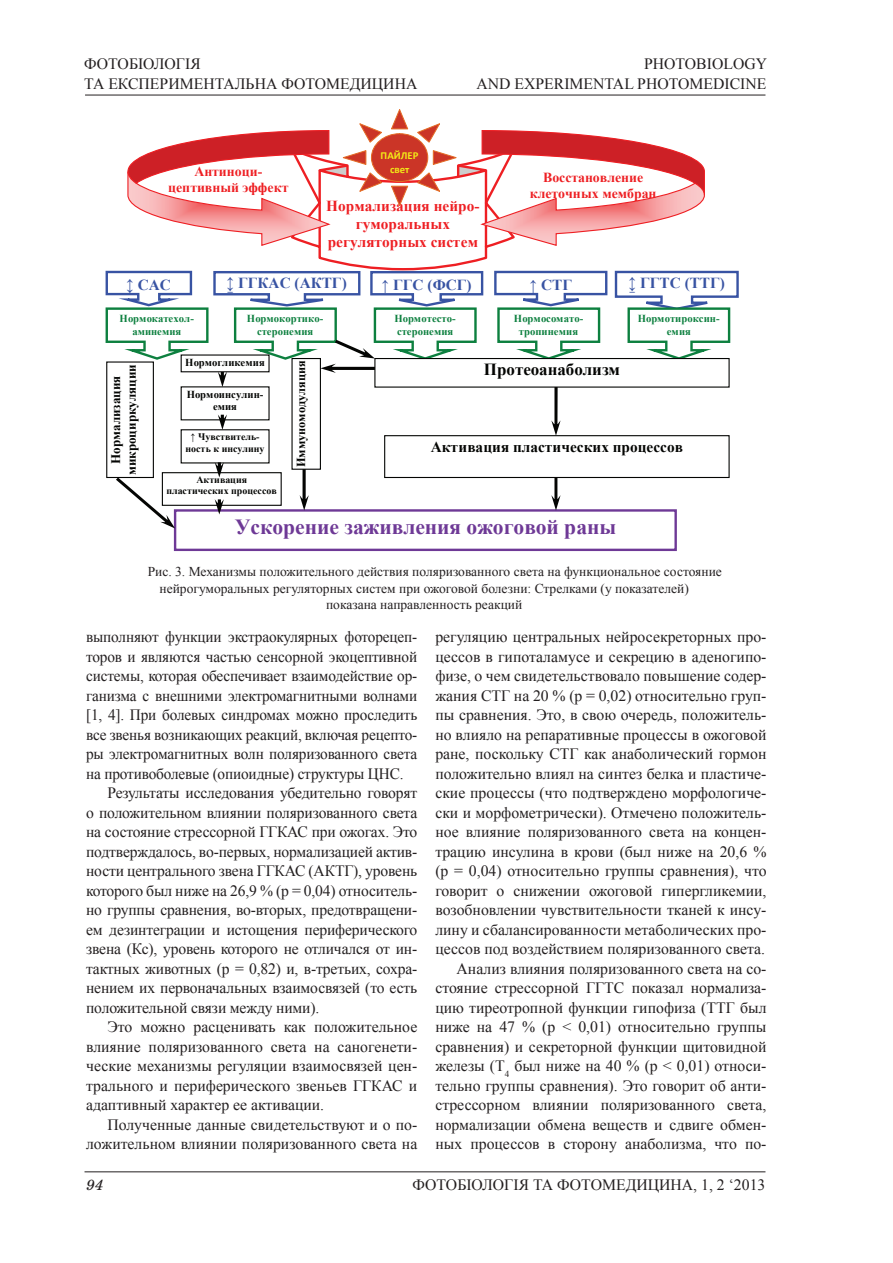
<style>
.page{position:relative;width:893px;height:1263px;background:#fff}
.page>*{position:absolute;margin:0;border:0;box-sizing:border-box;transform-origin:0 0}
.t1{font:700 21.6px "Times New Roman";color:#6e3996}
.t2{font:700 16.95px "Times New Roman";color:#040503}
.t3{font:15.75px/19.5px "Times New Roman";color:#231f20;text-align:right}
.t4{font:700 15.3px/17.7px "Times New Roman";letter-spacing:.005em;color:#ee1f23;text-align:center}
.t5{font:700 15.3px "Times New Roman";color:#3853a3}
.t6{font:700 15.3px "Times New Roman";color:#040503}
.t7{font:italic 15px "School Book C";color:#231f20}
.t8{font:700 13.8px/16.4px "Times New Roman";letter-spacing:-.005em;color:#ee1f23;text-align:center}
.t9{font:13.5px "Times New Roman";color:#231f20}
.t10{font:700 13.05px "Times New Roman";color:#040503}
.t11{font:700 12.3px "Times New Roman";color:#040503}
.t12{font:700 10.65px/12.1px "Times New Roman";letter-spacing:.005em;color:#0d803f;text-align:center}
.t13{font:700 10.65px/12.1px "Times New Roman";letter-spacing:.005em;color:#040503;text-align:center}
.t14{font:700 10.65px/13px "Calibri";letter-spacing:-.005em;color:#f2eb17;text-align:center}
.t15{font:700 9.9px/11.2px "Times New Roman";color:#040503;text-align:center}
</style>
<div class="page">
<hr style="left:85px;top:95px;width:680px;height:1px;background:#231f20">
<hr style="left:85px;top:1171px;width:680px;height:1px;background:#231f20">
<div style="left:174px;top:509px;width:503px;height:42px;border:2px solid #6e3996"></div>
<div style="left:162px;top:472px;width:120px;height:34px;border:1px solid #040503"></div>
<svg style="left:215px;top:462px;width:9px;height:15px"></svg>
<svg style="left:215px;top:499px;width:9px;height:16px"></svg>
<div style="left:384px;top:435px;width:346px;height:43px;border:1px solid #040503"></div>
<svg style="left:551px;top:477px;width:9px;height:33px"></svg>
<div style="left:291px;top:358px;width:30px;height:112px;border:1px solid #040503"></div>
<svg style="left:300px;top:469px;width:9px;height:41px"></svg>
<div style="left:106px;top:361px;width:48px;height:117px;border:1px solid #040503"></div>
<svg style="left:116px;top:477px;width:59px;height:51px"></svg>
<svg style="left:105px;top:109px;width:634px;height:327px"></svg>
<p class="t3" style="left:84px;top:54px;width:335px;text-align:left">ФОТОБІОЛОГІЯ<br>ТА ЕКСПЕРИМЕНТАЛЬНА ФОТОМЕДИЦИНА</p>
<p class="t3" style="left:476px;top:54px;width:292px">PHOTOBIOLOGY<br>AND EXPERIMENTAL PHOTOMEDICINE</p>
<p class="t14" style="left:381px;top:150px;width:39px">ПАЙЛЕР свет</p>
<p class="t8" style="left:168px;top:163px;width:122px">Антиноци&shy;цептивный эффект</p>
<p class="t8" style="left:530px;top:169px;width:128px">Восстановление клеточных мембран</p>
<p class="t4" style="left:326px;top:197px;width:155px">Нормализация нейро&shy;гуморальных регуляторных систем</p>
<p class="t5" style="left:628px;top:274px;width:98px">↨ ГГТС (ТТГ)</p>
<p class="t5" style="left:126px;top:277px;width:46px">↨ САС</p>
<p class="t5" style="left:226px;top:275px;width:122px">↨ ГГКАС (АКТГ)</p>
<p class="t5" style="left:381px;top:277px;width:92px">↑ ГГС (ФСГ)</p>
<p class="t5" style="left:530px;top:277px;width:44px">↑ СТГ</p>
<p class="t12" style="left:120px;top:313px;width:76px">Нормокатехол&shy;аминемия</p>
<p class="t12" style="left:247px;top:313px;width:78px">Нормокортико&shy;стеронемия</p>
<p class="t12" style="left:394px;top:313px;width:63px;text-align:left">Нормотесто&shy;стеронемия</p>
<p class="t12" style="left:514px;top:313px;width:71px">Нормосомато&shy;тропинемия</p>
<p class="t12" style="left:638px;top:313px;width:84px">Нормотироксин&shy;емия</p>
<p class="t13" style="left:185px;top:356px;width:81px">Нормогликемия</p>
<p class="t13" style="left:187px;top:388px;width:78px">Нормоинсулин&shy;емия</p>
<p class="t15" style="left:186px;top:431px;width:80px">↑ Чувствитель&shy;ность к инсулину</p>
<p class="t15" style="left:166px;top:474px;width:112px">Активация пластических процессов</p>
<p class="t11" style="left:294px;top:467px;width:109px;rotate:-90deg">Иммуномодуляция</p>
<p class="t2" style="left:484px;top:360px;width:138px">Протеоанаболизм</p>
<p class="t10" style="left:124px;top:475px;width:112px;rotate:-90deg">микроциркуляции</p>
<p class="t10" style="left:109px;top:464px;width:90px;rotate:-90deg">Нормализация</p>
<p class="t6" style="left:431px;top:438px;width:254px">Активация пластических процессов</p>
<h1 class="t1" style="left:235px;top:515px;width:383px">Ускорение заживления ожоговой раны</h1>
<p class="t9" style="left:148px;top:564px;width:576px">Рис. 3. Механизмы положительного действия поляризованного света на функциональное состояние</p>
<p class="t9" style="left:160px;top:580px;width:531px">нейрогуморальных регуляторных систем при ожоговой болезни: Стрелками (у показателей)</p>
<p class="t9" style="left:326px;top:597px;width:198px">показана направленность реакций</p>
<p class="t3" style="left:86px;top:627px;width:333px">выполняют функции экстраокулярных фоторецеп-</p>
<p class="t3" style="left:86px;top:647px;width:333px">торов и являются частью сенсорной экоцептивной</p>
<p class="t3" style="left:86px;top:666px;width:333px">системы, которая обеспечивает взаимодействие ор-</p>
<p class="t3" style="left:86px;top:686px;width:333px">ганизма с внешними электромагнитными волнами</p>
<p class="t3" style="left:86px;top:705px;width:333px">[1, 4]. При болевых синдромах можно проследить</p>
<p class="t3" style="left:86px;top:725px;width:333px">все звенья возникающих реакций, включая рецепто-</p>
<p class="t3" style="left:86px;top:744px;width:333px">ры электромагнитных волн поляризованного света</p>
<p class="t3" style="left:86px;top:764px;width:319px">на противоболевые (опиоидные) структуры ЦНС.</p>
<p class="t3" style="left:107px;top:783px;width:311px">Результаты исследования убедительно говорят</p>
<p class="t3" style="left:86px;top:803px;width:333px">о положительном влиянии поляризованного света</p>
<p class="t3" style="left:86px;top:822px;width:333px">на состояние стрессорной ГГКАС при ожогах. Это</p>
<p class="t3" style="left:86px;top:842px;width:333px">подтверждалось, во-первых, нормализацией актив-</p>
<p class="t3" style="left:86px;top:861px;width:333px">ности центрального звена ГГКАС (АКТГ), уровень</p>
<p class="t3" style="left:86px;top:881px;width:333px">которого был ниже на 26,9 % (p = 0,04) относитель-</p>
<p class="t3" style="left:86px;top:900px;width:333px">но группы сравнения, во-вторых, предотвращени-</p>
<p class="t3" style="left:86px;top:920px;width:333px">ем дезинтеграции и истощения периферического</p>
<p class="t3" style="left:86px;top:939px;width:333px">звена (Кс), уровень которого не отличался от ин-</p>
<p class="t3" style="left:86px;top:959px;width:333px">тактных животных (р = 0,82) и, в-третьих, сохра-</p>
<p class="t3" style="left:86px;top:978px;width:333px">нением их первоначальных взаимосвязей (то есть</p>
<p class="t3" style="left:86px;top:998px;width:235px">положительной связи между ними).</p>
<p class="t3" style="left:107px;top:1017px;width:311px">Это можно расценивать как положительное</p>
<p class="t3" style="left:86px;top:1037px;width:333px">влияние поляризованного света на саногенети-</p>
<p class="t3" style="left:86px;top:1056px;width:333px">ческие механизмы регуляции взаимосвязей цен-</p>
<p class="t3" style="left:86px;top:1076px;width:333px">трального и периферического звеньев ГГКАС и</p>
<p class="t3" style="left:86px;top:1095px;width:240px">адаптивный характер ее активации.</p>
<p class="t3" style="left:107px;top:1115px;width:311px">Полученные данные свидетельствуют и о по-</p>
<p class="t3" style="left:86px;top:1134px;width:333px">ложительном влиянии поляризованного света на</p>
<p class="t3" style="left:435px;top:627px;width:333px">регуляцию центральных нейросекреторных про&shy;цессов в гипоталамусе и секрецию в аденогипо&shy;физе, о чем свидетельствовало повышение содер&shy;жания СТГ на 20 % (р = 0,02) относительно груп&shy;пы сравнения. Это, в свою очередь, положитель&shy;но влияло на репаративные процессы в ожоговой ране, поскольку СТГ как анаболический гормон положительно влиял на синтез белка и пластиче&shy;ские процессы (что подтверждено морфологиче&shy;ски и морфометрически). Отмечено положитель&shy;ное влияние поляризованного света на концен&shy;трацию инсулина в крови (был ниже на 20,6 % (р = 0,04) относительно группы сравнения), что говорит о снижении ожоговой гипергликемии, возобновлении чувствительности тканей к инсу&shy;лину и сбалансированности метаболических про&shy;цессов под воздействием поляризованного света.<br>Анализ влияния поляризованного света на со&shy;стояние стрессорной ГГТС показал нормализа&shy;цию тиреотропной функции гипофиза (ТТГ был ниже на 47 % (p &lt; 0,01) относительно группы сравнения) и секреторной функции щитовидной железы (Т<sub>4</sub> был ниже на 40 % (p &lt; 0,01) относи&shy;тельно группы сравнения). Это говорит об анти&shy;стрессорном влиянии поляризованного света, нормализации обмена веществ и сдвиге обмен&shy;ных процессов в сторону анаболизма, что по-</p>
<p class="t7" style="left:86px;top:1176px;width:19px">94</p>
<p class="t3" style="left:412px;top:1175px;width:354px">ФОТОБІОЛОГІЯ ТА ФОТОМЕДИЦИНА, 1, 2 ‘2013</p>
</div>
